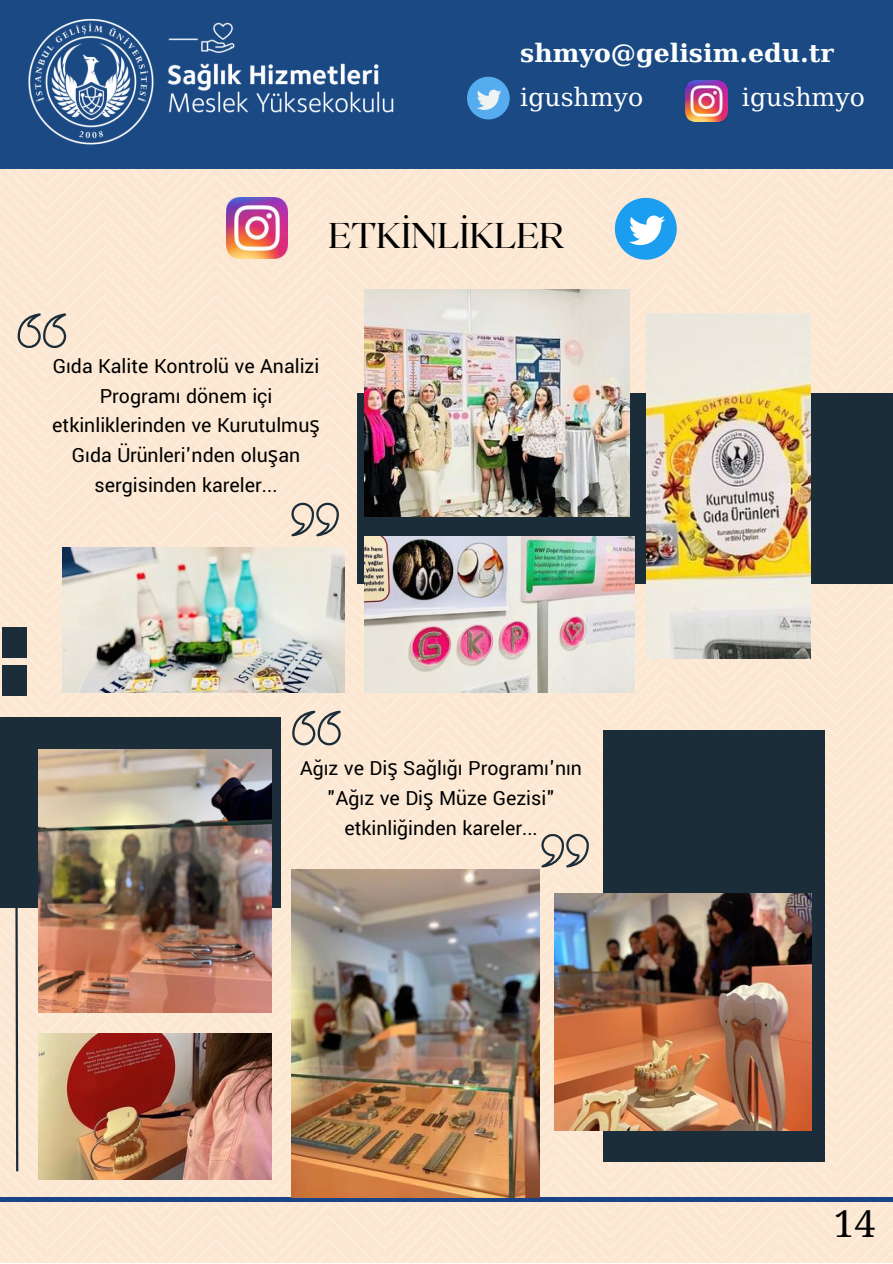
<style>
.page{position:relative;width:893px;height:1264px;background:#fff}
.page>*{position:absolute;margin:0;border:0;box-sizing:border-box;transform-origin:0 0}
.t1{font:37.2px "Noto Serif";color:#000}
.t2{font:35.7px "Roxborough CF";color:#000}
.t3{font:700 25.2px "DejaVu Serif";color:#fcfffe}
.t4{font:25.2px "DejaVu Serif";color:#fff}
.t5{font:21.75px/29.8px "Yantramanav";color:#000;text-align:center}
.s1{font-family:"Noto Sans"}
</style>
<div class="page">
<img style="left:0;top:169px;width:892px;height:1093px">
<div style="left:0;top:69px;width:892px;height:100px;background:#1a4984"></div>
<div style="left:0;top:0;width:892px;height:71px;background:#1a4984"></div>
<div style="left:467px;top:77px;width:42px;height:42px;background:#55acee;border-radius:50%"></div>
<svg style="left:477px;top:90px;width:24px;height:20px"></svg>
<img style="left:686px;top:80px;width:41px;height:42px">
<img style="left:0;top:18px;width:424px;height:165px">
<hr style="left:0;top:1197px;width:892px;height:4px;background:#1b4486">
<img style="left:226px;top:198px;width:61px;height:60px">
<svg style="left:615px;top:198px;width:61px;height:62px"></svg>
<div style="left:603px;top:730px;width:221px;height:431px;background:#1c2d3a"></div>
<svg style="left:291px;top:503px;width:48px;height:33px;background:#bfb6aa"></svg>
<div style="left:357px;top:394px;width:535px;height:190px;background:#1c2d3a"></div>
<img style="left:365px;top:289px;width:264px;height:227px">
<img style="left:365px;top:537px;width:269px;height:155px">
<svg style="left:14px;top:907px;width:5px;height:266px"></svg>
<div style="left:0;top:717px;width:281px;height:190px;background:#1c2d3a"></div>
<div style="left:2px;top:665px;width:25px;height:30px;background:#1c2d3a"></div>
<div style="left:2px;top:627px;width:25px;height:31px;background:#1c2d3a"></div>
<svg style="left:18px;top:313px;width:49px;height:35px;background:#c1b7ab"></svg>
<img style="left:555px;top:893px;width:256px;height:237px">
<img style="left:291px;top:869px;width:249px;height:328px">
<img style="left:63px;top:547px;width:281px;height:145px">
<img style="left:646px;top:313px;width:164px;height:345px">
<svg style="left:541px;top:834px;width:47px;height:33px;background:#bfb5aa"></svg>
<svg style="left:292px;top:710px;width:49px;height:35px;background:#c1b7ab"></svg>
<img style="left:38px;top:749px;width:233px;height:263px">
<img style="left:38px;top:1033px;width:233px;height:146px">
<p class="t3" style="left:520px;top:38px;width:315px">shmyo@gelisim.edu.tr</p>
<p class="t4" style="left:520px;top:82px;width:124px">igushmyo</p>
<p class="t4" style="left:742px;top:82px;width:124px">igushmyo</p>
<h2 class="t2" style="left:328px;top:212px;width:237px">ETKİNLİKLER</h2>
<p class="t5" style="left:52px;top:351px;width:269px">Gıda Kalite Kontrolü ve Analizi<br>Programı dönem içi etkinliklerinden ve Kurutulmu<span class="s1">ş<br></span>Gıda Ürünleri'nden olu<span class="s1">ş</span>an sergisinden kareler...</p>
<p class="t5" style="left:300px;top:754px;width:283px">Ağız ve Di<span class="s1">ş</span> Sağlığı Programı'nın "Ağız ve Di<span class="s1">ş</span> Müze Gezisi" etkinliğinden kareler...</p>
<h1 class="t1" style="left:833px;top:1197px;width:43px">14</h1>
</div>
